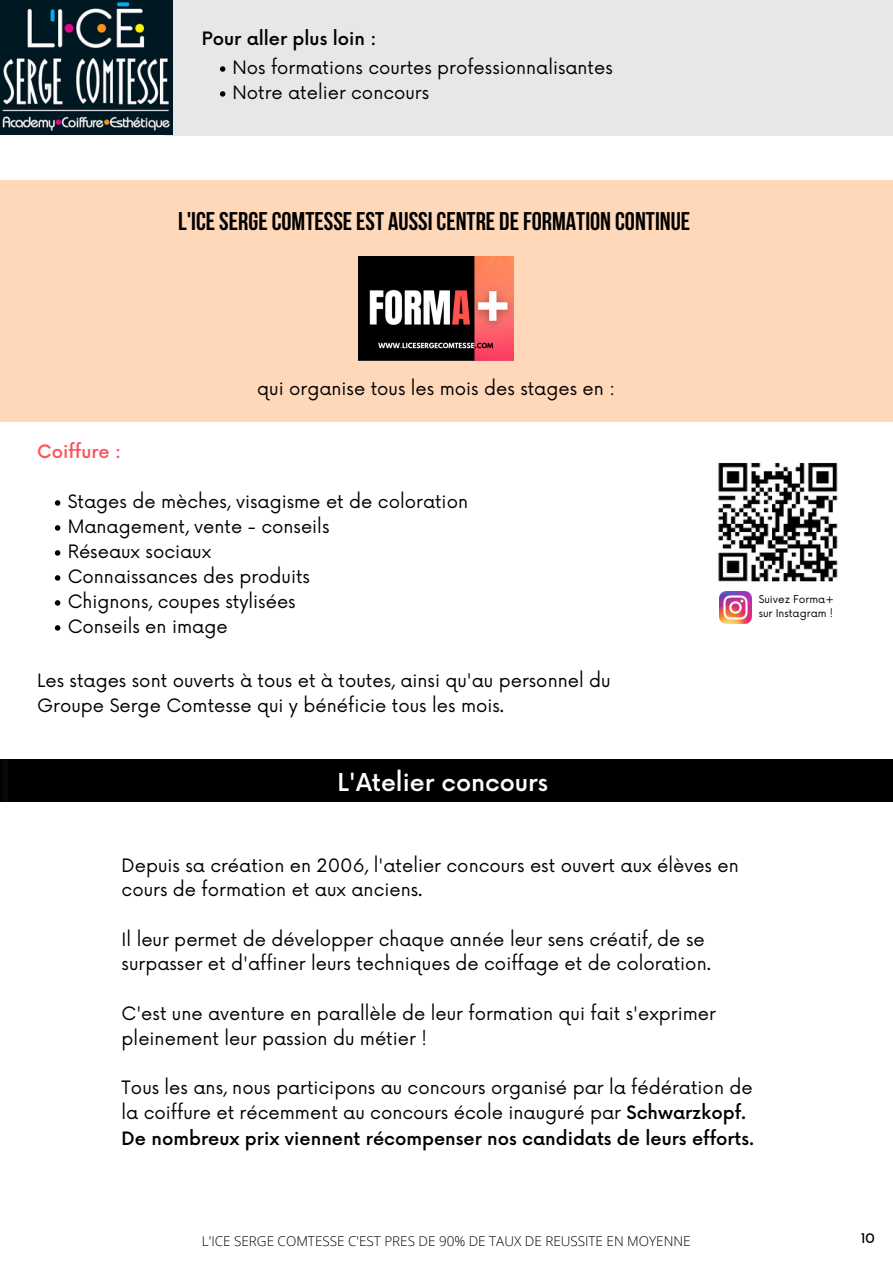
<style>
.page{position:relative;width:893px;height:1264px;background:#fff}
.page>*{position:absolute;margin:0;border:0;box-sizing:border-box;transform-origin:0 0}
.t1{font:700 25.5px "Bebas Neue";color:#000}
.t2{font:500 24px "Now";color:#fff}
.t3{font:18px/25px "Now";color:#000}
.t4{font:500 18px "Now";color:#000}
.t5{font:500 18px "Now";color:#fc5561}
.t6{font:14.85px "Josefin Sans";color:#000}
.t7{font:300 13.5px "Open Sans";color:#000}
.t8{font:10.5px/14px "Now";color:#000}
.s1{font-weight:500}
</style>
<div class="page">
<div style="left:0;top:760px;width:892px;height:41px;background:#000"></div>
<div style="left:164px;top:0;width:728px;height:135px;background:#e7e7e7"></div>
<img style="left:0;top:0;width:173px;height:135px">
<svg style="left:55px;top:500px;width:5px;height:5px"></svg>
<svg style="left:55px;top:525px;width:5px;height:5px"></svg>
<svg style="left:55px;top:550px;width:5px;height:5px"></svg>
<svg style="left:55px;top:575px;width:5px;height:5px"></svg>
<svg style="left:55px;top:600px;width:5px;height:5px"></svg>
<svg style="left:55px;top:625px;width:5px;height:5px"></svg>
<div style="left:0;top:181px;width:892px;height:240px;background:#ffd7b9"></div>
<img style="left:358px;top:257px;width:155px;height:103px">
<img style="left:718px;top:462px;width:120px;height:120px">
<img style="left:719px;top:591px;width:32px;height:32px">
<svg style="left:220px;top:66px;width:5px;height:6px"></svg>
<svg style="left:220px;top:91px;width:5px;height:6px"></svg>
<p class="t4" style="left:202px;top:29px;width:176px">Pour aller plus loin :</p>
<p class="t3" style="left:232px;top:56px;width:382px">Nos formations courtes professionnalisantes<br>Notre atelier concours</p>
<h1 class="t1" style="left:178px;top:211px;width:513px">L'ICESERGECOMTESSEEST AUSSI CENTRE DEFORMATION CONTINUE</h1>
<p class="t5" style="left:37px;top:442px;width:85px">Coiffure :</p>
<p class="t3" style="left:257px;top:376px;width:359px">qui organise tous les mois des stages en :</p>
<p class="t3" style="left:68px;top:490px;width:402px">Stages de mèches, visagisme et de coloration<br>Management, vente - conseils<br>Réseaux sociaux<br>Connaissances des produits<br>Chignons, coupes stylisées<br>Conseils en image</p>
<p class="t3" style="left:37px;top:669px;width:575px">Les stages sont ouverts à tous et à toutes, ainsi qu'au personnel du<br>Groupe Serge Comtesse qui y bénéficie tous les mois.</p>
<h2 class="t2" style="left:337px;top:769px;width:212px">L'Atelier concours</h2>
<p class="t8" style="left:758px;top:593px;width:77px">Suivez Forma+ sur Instagram !</p>
<p class="t3" style="left:122px;top:853px;width:618px">Depuis sa création en 2006, l'atelier concours est ouvert aux élèves en cours de formation et aux anciens.</p>
<p class="t3" style="left:122px;top:927px;width:591px">Il leur permet de développer chaque année leur sens créatif, de se surpasser et d'affiner leurs techniques de coiffage et de coloration.</p>
<p class="t3" style="left:122px;top:1002px;width:596px">C'est une aventure en parallèle de leur formation qui fait s'exprimer pleinement leur passion du métier !</p>
<p class="t3" style="left:122px;top:1075px;width:634px">Tous les ans, nous participons au concours organisé par la fédération de la coiffure et récemment au concours école inauguré par <span class="s1">Schwarzkopf.<br>De nombreux prix viennent récompenser nos candidats de leurs efforts.</span></p>
<p class="t7" style="left:202px;top:1231px;width:490px">L'ICE SERGE COMTESSE C'EST PRES DE 90% DE TAUX DE REUSSITE EN MOYENNE</p>
<p class="t6" style="left:860px;top:1231px;width:16px">10</p>
</div>
